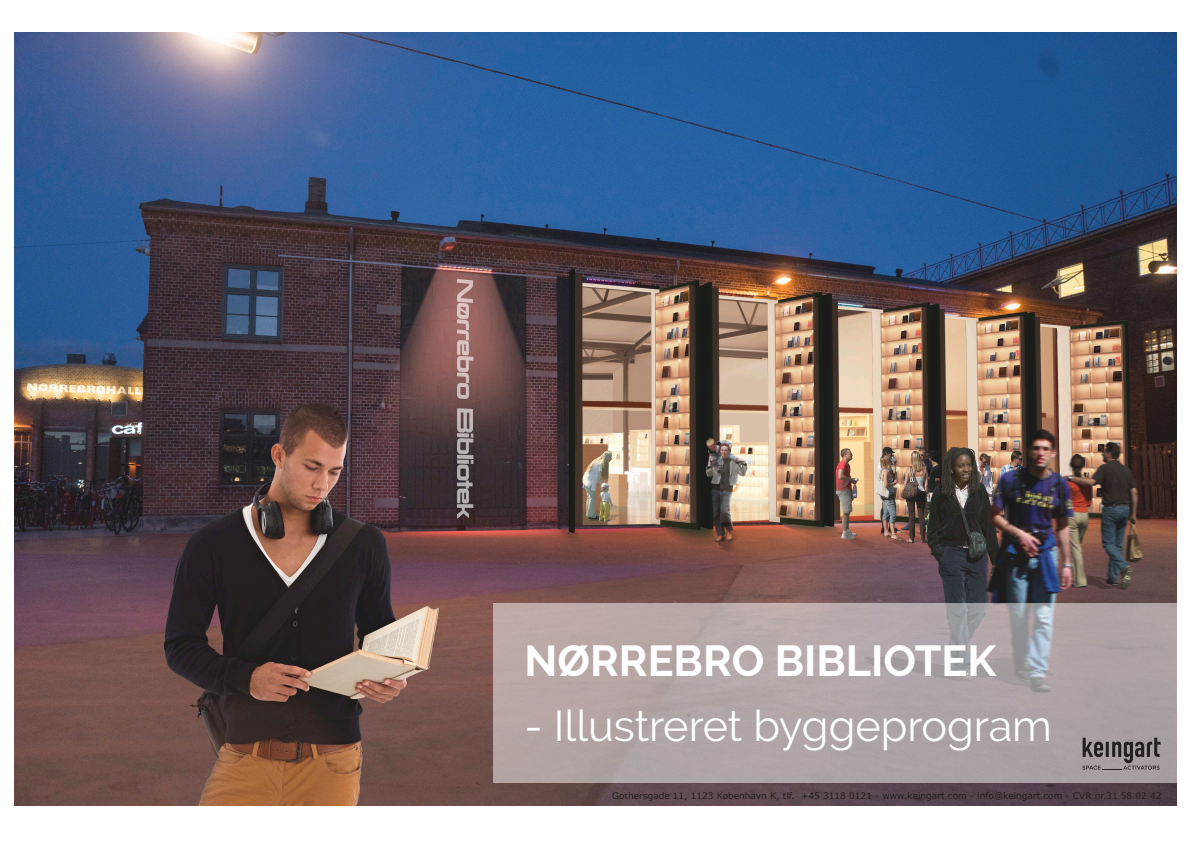
<style>
.page{position:relative;width:1191px;height:842px;background:#fff}
.page>*{position:absolute;margin:0;border:0;box-sizing:border-box;transform-origin:0 0}
.t1{font:43.2px "Raleway";color:#fff}
.t2{font:700 43.2px "Raleway";color:#fff}
.t3{font:9px "Verdana";color:#231f20}
</style>
<div class="page">
<img style="left:15px;top:33px;width:1161px;height:773px">
<svg style="left:493px;top:603px;width:684px;height:180px;background:#b0a4a6"></svg>
<svg style="left:1082px;top:738px;width:78px;height:32px;background:#7b7478"></svg>
<h1 class="t2" style="left:524px;top:637px;width:473px">NØRREBRO BIBLIOTEK</h1>
<h1 class="t1" style="left:524px;top:701px;width:529px">- Illustreret byggeprogram</h1>
<p class="t3" style="left:612px;top:792px;width:551px">Gothersgade 11, 1123 København K, tlf. +45 3118 0121 - www.keingart.com - info@keingart.com - CVR nr.31 58 02 42</p>
</div>
